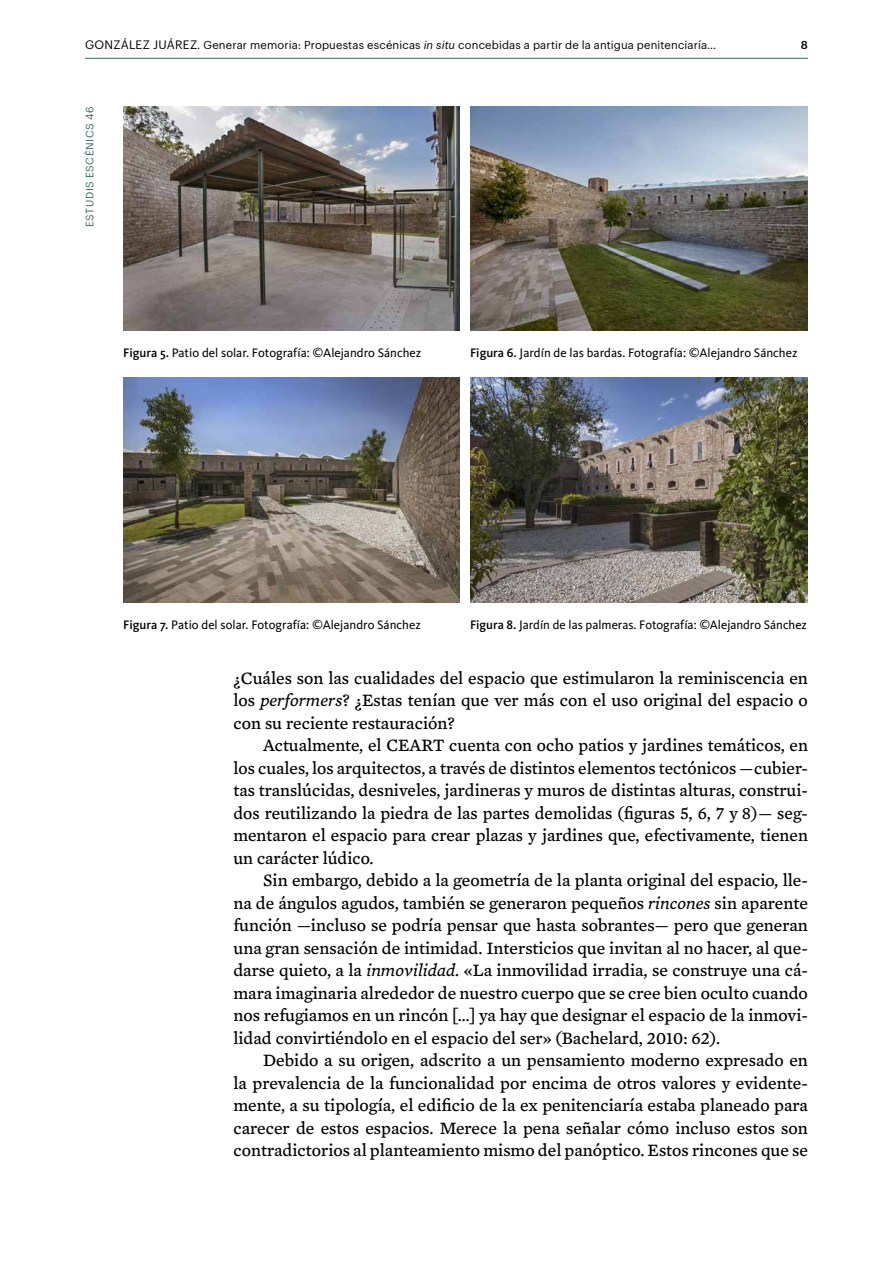
<style>
.page{position:relative;width:893px;height:1263px;background:#fff}
.page>*{position:absolute;margin:0;border:0;box-sizing:border-box;transform-origin:0 0}
.t1{font:17.7px/22.5px "Mercury Text G4 Roman";color:#000;text-align:justify}
.t2{font:12.75px "Kievit";color:#000}
.t3{font:11.25px "Graphik";letter-spacing:.015em;color:#000}
.t4{font:500 11.25px "Graphik";color:#000}
.t5{font:10.5px "Graphik";letter-spacing:.055em;color:#38685b}
.s1{font-family:"Graphik Regular SC800";font-size:12px}
.s2{font-style:italic}
.s3{font-weight:500}
.s4{font-family:"Mercury Text G4";font-style:italic}
</style>
<div class="page">
<hr style="left:85px;top:58px;width:723px;height:1px;background:#38685b">
<img style="left:123px;top:106px;width:336px;height:224px">
<img style="left:470px;top:106px;width:338px;height:224px">
<img style="left:123px;top:377px;width:336px;height:225px">
<img style="left:470px;top:377px;width:338px;height:225px">
<p class="t3" style="left:85px;top:36px;width:633px"><span class="s1">GONZÁLEZ JUÁREZ</span>. Generar memoria: Propuestas escénicas <span class="s2">in situ</span> concebidas a partir de la antigua penitenciaría…</p>
<p class="t4" style="left:801px;top:36px;width:9px">8</p>
<p class="t5" style="left:82px;top:227px;width:122px;rotate:-90deg">ESTUDIS ESCÈNICS 46</p>
<p class="t2" style="left:123px;top:345px;width:300px"><span class="s3">Figura 5.</span> Patio del solar. Fotografía: ©Alejandro Sánchez</p>
<p class="t2" style="left:470px;top:345px;width:329px"><span class="s3">Figura 6.</span> Jardín de las bardas. Fotografía: ©Alejandro Sánchez</p>
<p class="t2" style="left:123px;top:617px;width:299px"><span class="s3">Figura 7.</span> Patio del solar. Fotografía: ©Alejandro Sánchez</p>
<p class="t2" style="left:470px;top:617px;width:338px"><span class="s3">Figura 8.</span> Jardín de las palmeras. Fotografía: ©Alejandro Sánchez</p>
<p class="t1" style="left:233px;top:666px;width:576px">¿Cuáles son las cualidades del espacio que estimularon la reminiscencia en los <span class="s4">performers</span>? ¿Estas tenían que ver más con el uso original del espacio o con su reciente restauración?</p>
<p class="t1" style="left:233px;top:734px;width:576px;text-indent:30px">Actualmente, el CEART cuenta con ocho patios y jardines temáticos, en los cuales, los arquitectos, a través de distintos elementos tectónicos —cubier&shy;tas translúcidas, desniveles, jardineras y muros de distintas alturas, construi&shy;dos reutilizando la piedra de las partes demolidas (figuras 5, 6, 7 y 8)— seg&shy;mentaron el espacio para crear plazas y jardines que, efectivamente, tienen un carácter lúdico.</p>
<p class="t1" style="left:233px;top:869px;width:576px;text-indent:30px">Sin embargo, debido a la geometría de la planta original del espacio, lle&shy;na de ángulos agudos, también se generaron pequeños <span class="s4">rincones</span> sin aparente función —incluso se podría pensar que hasta sobrantes— pero que generan una gran sensación de intimidad. Intersticios que invitan al no hacer, al que&shy;darse quieto, a la <span class="s4">inmovilidad.</span> «La inmovilidad irradia, se construye una cá&shy;mara imaginaria alrededor de nuestro cuerpo que se cree bien oculto cuando nos refugiamos en un rincón […] ya hay que designar el espacio de la inmovi&shy;lidad convirtiéndolo en el espacio del ser» (Bachelard, 2010: 62).</p>
<p class="t1" style="left:233px;top:1049px;width:576px;text-indent:30px">Debido a su origen, adscrito a un pensamiento moderno expresado en la prevalencia de la funcionalidad por encima de otros valores y evidente&shy;mente, a su tipología, el edificio de la ex penitenciaría estaba planeado para carecer de estos espacios. Merece la pena señalar cómo incluso estos son contradictorios al planteamiento mismo del panóptico. Estos rincones que se</p>
</div>
